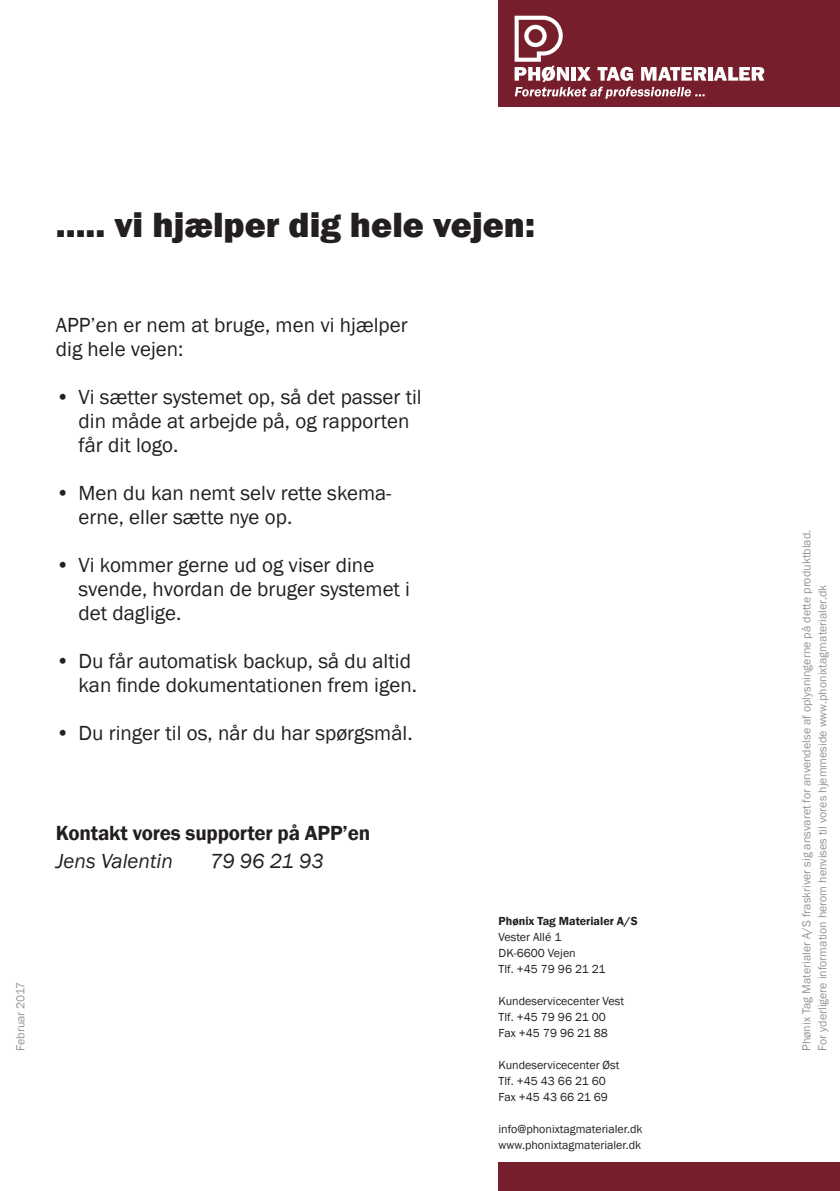
<style>
.page{position:relative;width:840px;height:1191px;background:#fff}
.page>*{position:absolute;margin:0;border:0;box-sizing:border-box;transform-origin:0 0}
.t1{font:800 36px "Franklin Gothic";color:#231f20}
.t2{font:21px/24px "Franklin Gothic";color:#231f20}
.t3{font:600 21px "Franklin Gothic";letter-spacing:-.01em;color:#231f20}
.t4{font:italic 21px "Franklin Gothic";color:#231f20}
.t5{font:12px "Franklin Gothic";color:#231f20}
.Brød{font:12px "Franklin Gothic";color:#939598}
.t6{font:600 12px "Franklin Gothic";color:#231f20}
</style>
<div class="page">
<div style="left:498px;top:0;width:340px;height:106px;background:#761e2b"></div>
<div style="left:707px;top:67px;width:5px;height:14px;background:#fff"></div>
<svg style="left:713px;top:67px;width:50px;height:14px"></svg>
<svg style="left:514px;top:16px;width:192px;height:83px"></svg>
<div style="left:498px;top:1162px;width:341px;height:29px;background:#761e2b"></div>
<p class="t1" style="left:56px;top:202px;width:480px">..... vi hjælper dig hele vejen:</p>
<p class="t2" style="left:56px;top:314px;width:353px">APP’en er nem at bruge, men vi hjælper dig hele vejen:</p>
<p class="t2" style="left:78px;top:386px;width:344px;text-indent:-23px">• Vi sætter systemet op, så det passer til din måde at arbejde på, og rapporten får dit logo.</p>
<p class="t2" style="left:78px;top:482px;width:314px;text-indent:-23px">• Men du kan nemt selv rette skema&shy;erne, eller sætte nye op.</p>
<p class="t2" style="left:78px;top:554px;width:333px;text-indent:-23px">• Vi kommer gerne ud og viser dine svende, hvordan de bruger systemet i det daglige.</p>
<p class="t2" style="left:56px;top:650px;width:362px;text-align:right">• Du får automatisk backup, så du altid kan finde dokumentationen frem igen.</p>
<p class="t2" style="left:56px;top:722px;width:358px">• Du ringer til os, når du har spørgsmål.</p>
<p class="t3" style="left:56px;top:820px;width:316px">Kontakt vores supporter på APP’en</p>
<p class="t4" style="left:56px;top:848px;width:118px">Jens Valentin</p>
<p class="t4" style="left:210px;top:848px;width:115px">79 96 21 93</p>
<p class="Brød" style="left:13px;top:1051px;width:71px;rotate:-90deg">Februar 2017</p>
<p class="t6" style="left:498px;top:913px;width:140px">Phønix Tag Materialer A/S</p>
<p class="t5" style="left:498px;top:929px;width:64px">Vester Allé 1</p>
<p class="t5" style="left:498px;top:945px;width:79px">DK-6600 Vejen</p>
<p class="t5" style="left:498px;top:961px;width:108px">Tlf. +45 79 96 21 21</p>
<p class="t5" style="left:498px;top:993px;width:127px">Kundeservicecenter Vest</p>
<p class="t5" style="left:498px;top:1009px;width:109px">Tlf. +45 79 96 21 00</p>
<p class="t5" style="left:498px;top:1025px;width:111px">Fax +45 79 96 21 88</p>
<p class="t5" style="left:498px;top:1057px;width:122px">Kundeservicecenter Øst</p>
<p class="t5" style="left:498px;top:1073px;width:109px">Tlf. +45 43 66 21 60</p>
<p class="t5" style="left:498px;top:1089px;width:111px">Fax +45 43 66 21 69</p>
<p class="t5" style="left:498px;top:1121px;width:145px">info@phonixtagmaterialer.dk</p>
<p class="t5" style="left:498px;top:1137px;width:144px">www.phonixtagmaterialer.dk</p>
<p class="Brød" style="left:798px;top:1051px;width:523px;rotate:-90deg">Phønix Tag Materialer A/S fraskriver sig ansvaret for anvendelse af oplysningerne på dette produktblad.</p>
<p class="Brød" style="left:814px;top:1051px;width:467px;rotate:-90deg">For yderligere information herom henvises til vores hjemmeside www.phonixtagmaterialer.dk</p>
</div>
